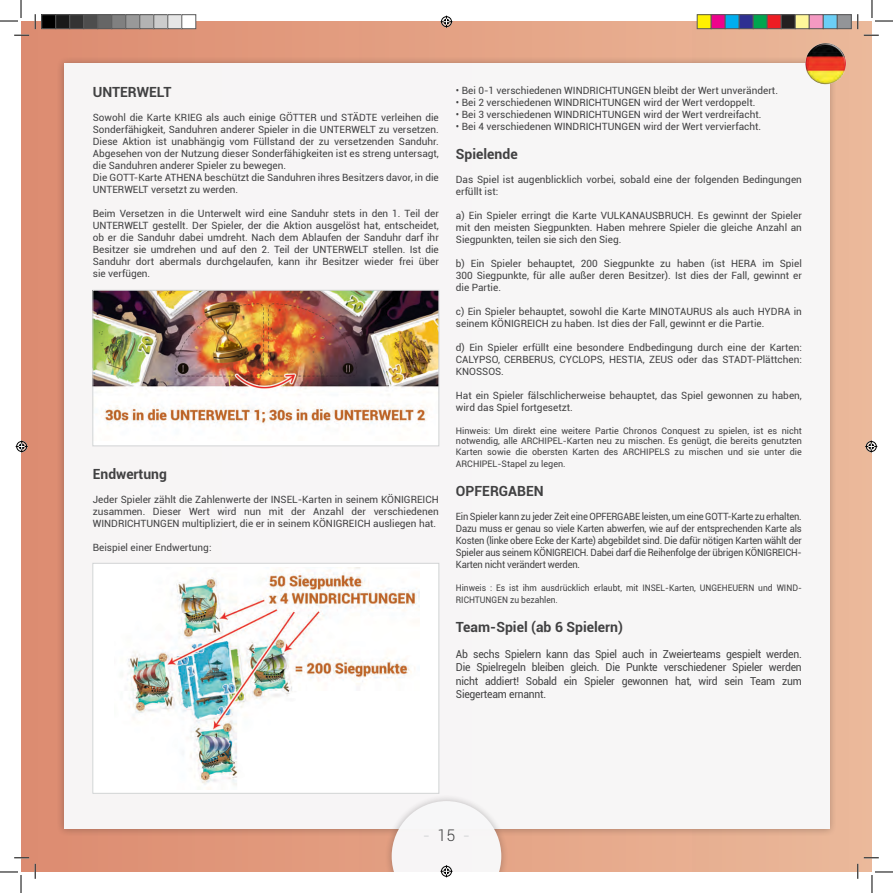
<style>
.page{position:relative;width:893px;height:893px;background:#fff}
.page>*{position:absolute;margin:0;border:0;box-sizing:border-box;transform-origin:0 0}
.t1{font:300 16px "Roboto";color:#ccced0}
.t2{font:700 14px "Roboto";color:#414142}
.t3{font:11px/13.2px "Roboto";letter-spacing:-.02em;color:#414142;text-align:justify;scale:.94 1}
.t4{font:10px/12px "Roboto";color:#414142;text-align:justify}
.t5{font:10px/12px "Roboto";color:#414142;text-align:justify;scale:.94 1}
.t6{font:9px/10.8px "Roboto";color:#414142;text-align:justify}
.t7{font:9px/12px "Roboto";color:#414142;scale:.94 1}
.s1{color:#414142}
</style>
<div class="page">
<div style="left:21px;top:21px;width:850px;height:850px;background:linear-gradient(to right,#dc8b70,#eab89a)"></div>
<div style="left:56px;top:56px;width:781px;height:781px;background:#231f20;opacity:.3"></div>
<div style="left:64px;top:64px;width:765px;height:765px;background:#f8f8f9"></div>
<div style="left:384px;top:793px;width:125px;height:78px;background:#231f20;opacity:.3"></div>
<div style="left:93px;top:290px;width:346px;height:156px;background:#fff"></div>
<img style="left:94px;top:292px;width:343px;height:133px">
<div style="left:92px;top:290px;width:347px;height:156px;border:1px solid #d1d3d4"></div>
<div style="left:93px;top:563px;width:346px;height:230px;background:#fff"></div>
<img style="left:128px;top:567px;width:291px;height:218px">
<div style="left:92px;top:562px;width:347px;height:231px;border:1px solid #d1d3d4"></div>
<img style="left:802px;top:36px;width:55px;height:50px">
<svg style="left:14px;top:35px;width:15px;height:1px"></svg>
<svg style="left:863px;top:35px;width:15px;height:1px"></svg>
<svg style="left:14px;top:857px;width:15px;height:1px"></svg>
<svg style="left:35px;top:14px;width:1px;height:15px"></svg>
<svg style="left:35px;top:863px;width:1px;height:15px"></svg>
<svg style="left:857px;top:14px;width:1px;height:15px"></svg>
<svg style="left:0;top:0;width:22px;height:22px"></svg>
<svg style="left:0;top:871px;width:22px;height:21px"></svg>
<svg style="left:871px;top:0;width:21px;height:22px"></svg>
<svg style="left:857px;top:857px;width:35px;height:35px"></svg>
<svg style="left:440px;top:16px;width:12px;height:12px"></svg>
<svg style="left:391px;top:801px;width:110px;height:76px"></svg>
<svg style="left:16px;top:440px;width:12px;height:12px"></svg>
<svg style="left:865px;top:440px;width:12px;height:12px"></svg>
<div style="left:42px;top:15px;width:14px;height:14px;background:#000"></div>
<div style="left:41px;top:14px;width:15px;height:15px;border:1px solid #595959"></div>
<div style="left:56px;top:15px;width:14px;height:14px;background:#1a1a1a"></div>
<div style="left:55px;top:14px;width:15px;height:15px;border:1px solid #595959"></div>
<div style="left:70px;top:15px;width:14px;height:14px;background:#333"></div>
<div style="left:69px;top:14px;width:15px;height:15px;border:1px solid #595959"></div>
<div style="left:84px;top:15px;width:14px;height:14px;background:#4d4d4d"></div>
<div style="left:83px;top:14px;width:15px;height:15px;border:1px solid #595959"></div>
<div style="left:98px;top:15px;width:14px;height:14px;background:#666"></div>
<div style="left:97px;top:14px;width:15px;height:15px;border:1px solid #595959"></div>
<div style="left:112px;top:15px;width:14px;height:14px;background:#808080"></div>
<div style="left:111px;top:14px;width:15px;height:15px;border:1px solid #595959"></div>
<div style="left:126px;top:15px;width:14px;height:14px;background:#999"></div>
<div style="left:125px;top:14px;width:15px;height:15px;border:1px solid #595959"></div>
<div style="left:140px;top:15px;width:14px;height:14px;background:#b3b3b3"></div>
<div style="left:139px;top:14px;width:15px;height:15px;border:1px solid #595959"></div>
<div style="left:154px;top:15px;width:14px;height:14px;background:#ccc"></div>
<div style="left:153px;top:14px;width:15px;height:15px;border:1px solid #595959"></div>
<div style="left:168px;top:15px;width:14px;height:14px;background:#e6e6e6"></div>
<div style="left:167px;top:14px;width:15px;height:15px;border:1px solid #595959"></div>
<div style="left:182px;top:15px;width:14px;height:14px;background:#fff"></div>
<div style="left:181px;top:14px;width:15px;height:15px;border:1px solid #595959"></div>
<div style="left:697px;top:15px;width:14px;height:14px;background:#fff101"></div>
<div style="left:696px;top:14px;width:15px;height:15px;border:1px solid #595959"></div>
<div style="left:711px;top:15px;width:14px;height:14px;background:#ed028c"></div>
<div style="left:710px;top:14px;width:15px;height:15px;border:1px solid #595959"></div>
<div style="left:725px;top:15px;width:14px;height:14px;background:#00aeef"></div>
<div style="left:724px;top:14px;width:15px;height:15px;border:1px solid #595959"></div>
<div style="left:739px;top:15px;width:14px;height:14px;background:#2e3092"></div>
<div style="left:738px;top:14px;width:15px;height:15px;border:1px solid #595959"></div>
<div style="left:753px;top:15px;width:14px;height:14px;background:#00a54f"></div>
<div style="left:752px;top:14px;width:15px;height:15px;border:1px solid #595959"></div>
<div style="left:767px;top:15px;width:14px;height:14px;background:#ee1d23"></div>
<div style="left:766px;top:14px;width:15px;height:15px;border:1px solid #595959"></div>
<div style="left:781px;top:15px;width:14px;height:14px;background:#231f20"></div>
<div style="left:780px;top:14px;width:15px;height:15px;border:1px solid #595959"></div>
<div style="left:795px;top:15px;width:14px;height:14px;background:#fff79a"></div>
<div style="left:794px;top:14px;width:15px;height:15px;border:1px solid #595959"></div>
<div style="left:809px;top:15px;width:14px;height:14px;background:#f499c2"></div>
<div style="left:808px;top:14px;width:15px;height:15px;border:1px solid #595959"></div>
<div style="left:823px;top:15px;width:14px;height:14px;background:#6bcff6"></div>
<div style="left:822px;top:14px;width:15px;height:15px;border:1px solid #595959"></div>
<div style="left:837px;top:15px;width:14px;height:14px;background:#939598"></div>
<div style="left:836px;top:14px;width:15px;height:15px;border:1px solid #595959"></div>
<h2 class="t2" style="left:93px;top:82px;width:80px">UNTERWELT</h2>
<p class="t4" style="left:93px;top:111px;width:347px;text-align:left">Sowohl die Karte KRIEG als auch einige GÖTTER und STÄDTE verleihen die Sonderfähigkeit, Sanduhren anderer Spieler in die UNTERWELT zu versetzen.<br>Diese Aktion ist unabhängig vom Füllstand der zu versetzenden Sanduhr.<br>Abgesehen von der Nutzung dieser Sonderfähigkeiten ist es streng untersagt, die Sanduhren anderer Spieler zu bewegen.<br>Die GOTT-Karte ATHENA beschützt die Sanduhren ihres Besitzers davor, in die UNTERWELT versetzt zu werden.</p>
<p class="t4" style="left:93px;top:207px;width:347px">Beim Versetzen in die Unterwelt wird eine Sanduhr stets in den 1. Teil der UNTERWELT gestellt. Der Spieler, der die Aktion ausgelöst hat, entscheidet, ob er die Sanduhr dabei umdreht. Nach dem Ablaufen der Sanduhr darf ihr Besitzer sie umdrehen und auf den 2. Teil der UNTERWELT stellen. Ist die Sanduhr dort abermals durchgelaufen, kann ihr Besitzer wieder frei über sie verfügen.</p>
<h2 class="t2" style="left:93px;top:464px;width:76px">Endwertung</h2>
<p class="t4" style="left:93px;top:492px;width:347px">Jeder Spieler zählt die Zahlenwerte der INSEL-Karten in seinem KÖNIGREICH zusammen. Dieser Wert wird nun mit der Anzahl der verschiedenen WINDRICHTUNGEN multipliziert, die er in seinem KÖNIGREICH ausliegen hat.</p>
<p class="t4" style="left:93px;top:540px;width:120px">Beispiel einer Endwertung:</p>
<p class="t4" style="left:456px;top:84px;width:323px">• Bei 0-1 verschiedenen WINDRICHTUNGEN bleibt der Wert unverändert.</p>
<p class="t4" style="left:456px;top:96px;width:301px">• Bei 2 verschiedenen WINDRICHTUNGEN wird der Wert verdoppelt.</p>
<p class="t4" style="left:456px;top:108px;width:307px">• Bei 3 verschiedenen WINDRICHTUNGEN wird der Wert verdreifacht.</p>
<p class="t4" style="left:456px;top:120px;width:307px">• Bei 4 verschiedenen WINDRICHTUNGEN wird der Wert vervierfacht.</p>
<h2 class="t2" style="left:456px;top:144px;width:63px">Spielende</h2>
<p class="t4" style="left:456px;top:173px;width:347px">Das Spiel ist augenblicklich vorbei, sobald eine der folgenden Bedingungen erfüllt ist:</p>
<p class="t4" style="left:456px;top:209px;width:347px">a) Ein Spieler erringt die Karte VULKANAUSBRUCH. Es gewinnt der Spieler mit den meisten Siegpunkten. Haben mehrere Spieler die gleiche Anzahl an Siegpunkten, teilen sie sich den Sieg.</p>
<p class="t4" style="left:456px;top:257px;width:347px">b) Ein Spieler behauptet, 200 Siegpunkte zu haben (ist HERA im Spiel 300 Siegpunkte, für alle außer deren Besitzer). Ist dies der Fall, gewinnt er die Partie.</p>
<p class="t4" style="left:456px;top:305px;width:347px">c) Ein Spieler behauptet, sowohl die Karte MINOTAURUS als auch HYDRA in seinem KÖNIGREICH zu haben. Ist dies der Fall, gewinnt er die Partie.</p>
<p class="t4" style="left:456px;top:341px;width:347px">d) Ein Spieler erfüllt eine besondere Endbedingung durch eine der Karten:<br>CALYPSO, CERBERUS, CYCLOPS, HESTIA, ZEUS oder das STADT-Plättchen:<br>KNOSSOS.</p>
<p class="t4" style="left:456px;top:389px;width:347px">Hat ein Spieler fälschlicherweise behauptet, das Spiel gewonnen zu haben, wird das Spiel fortgesetzt.</p>
<p class="t6" style="left:456px;top:424px;width:347px">Hinweis: Um direkt eine weitere Partie Chronos Conquest zu spielen, ist es nicht notwendig, alle ARCHIPEL-Karten neu zu mischen. Es genügt, die bereits genutzten Karten sowie die obersten Karten des ARCHIPELS zu mischen und sie unter die</p>
<p class="t6" style="left:456px;top:458px;width:111px">ARCHIPEL-Stapel zu legen.</p>
<h2 class="t2" style="left:456px;top:481px;width:89px">OPFERGABEN</h2>
<p class="t5" style="left:456px;top:510px;width:369px">Ein Spieler kann zu jeder Zeit eine OPFERGABE leisten, um eine GOTT-Karte zu erhalten.<br>Dazu muss er genau so viele Karten abwerfen, wie auf der entsprechenden Karte als Kosten (linke obere Ecke der Karte) abgebildet sind. Die dafür nötigen Karten wählt der Spieler aus seinem KÖNIGREICH. Dabei darf die Reihenfolge der übrigen KÖNIGREICH-Karten nicht verändert werden.</p>
<p class="t7" style="left:456px;top:581px;width:369px">Hinweis : Es ist ihm ausdrücklich erlaubt, mit INSEL-Karten, UNGEHEUERN und WIND-<br>RICHTUNGEN zu bezahlen.</p>
<h2 class="t2" style="left:456px;top:617px;width:168px">Team-Spiel (ab 6 Spielern)</h2>
<p class="t3" style="left:456px;top:647px;width:369px">Ab sechs Spielern kann das Spiel auch in Zweierteams gespielt werden.<br>Die Spielregeln bleiben gleich. Die Punkte verschiedener Spieler werden nicht addiert! Sobald ein Spieler gewonnen hat, wird sein Team zum Siegerteam ernannt.</p>
<h1 class="t1" style="left:423px;top:824px;width:48px">- <span class="s1">15</span> -</h1>
</div>
